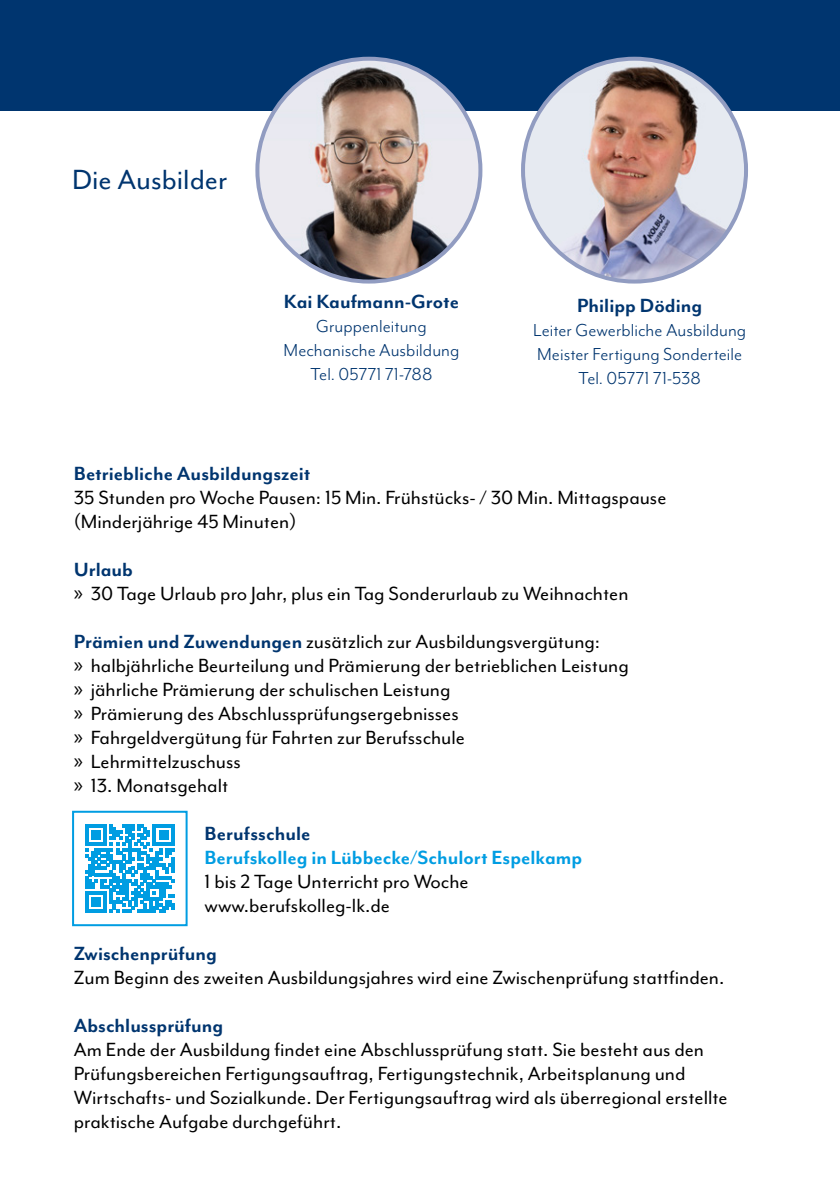
<style>
.page{position:relative;width:840px;height:1191px;background:#fff}
.page>*{position:absolute;margin:0;border:0;box-sizing:border-box;transform-origin:0 0}
.t1{font:32px "Mr Eaves Mod OT";color:#00356f}
.Fließtext{font:22px/24px "Mr Eaves Mod OT";color:#000}
.Aufzählung_1_ohne_einzug_ohne_o{font:22px/24px "Mr Eaves Mod OT";color:#000}
.Kontakt{font:700 22px "Mr Eaves Mod OT";color:#00356f}
.Aufzählung_1_ohne_einzug_ohne_o-2{font:700 22px "Mr Eaves Mod OT";color:#009de2}
.Kontakt-2{font:20px/24px "Mr Eaves Mod OT";letter-spacing:.005em;color:#00356f;text-align:center}
.s1{font-family:"Myriad Pro"}
.s2{font-weight:700;color:#00356f}
</style>
<div class="page">
<div style="left:0;top:0;width:839px;height:110px;background:#00356f"></div>
<img style="left:522px;top:59px;width:223px;height:222px;border-radius:111px">
<svg style="left:85px;top:824px;width:89px;height:89px"></svg>
<div style="left:72px;top:810px;width:115px;height:116px;border:2px solid #009de2"></div>
<img style="left:257px;top:59px;width:223px;height:222px;border-radius:111px">
<h3 class="t1" style="left:72px;top:162px;width:157px">Die Ausbilder</h3>
<h4 class="Kontakt" style="left:284px;top:289px;width:177px">Kai Kaufmann-Grote</h4>
<h4 class="Kontakt-2" style="left:283px;top:314px;width:177px">Gruppenleitung<br>Mechanische Ausbildung<br>Tel. 05771 71-788</h4>
<p class="Kontakt" style="left:577px;top:293px;width:126px">Philipp Döding</p>
<p class="Kontakt-2" style="left:533px;top:318px;width:214px">Leiter Gewerbliche Ausbildung<br>Meister Fertigung Sonderteile<br>Tel. 05771 71-538</p>
<h4 class="Kontakt" style="left:74px;top:461px;width:238px">Betriebliche Ausbildungszeit</h4>
<p class="Aufzählung_1_ohne_einzug_ohne_o" style="left:74px;top:485px;width:594px">35 Stunden pro Woche Pausen: 15 Min. Frühstücks- / 30 Min. Mittagspause (Minderjährige 45 Minuten)</p>
<h4 class="Kontakt" style="left:74px;top:557px;width:61px">Urlaub</h4>
<p class="Fließtext" style="left:74px;top:581px;width:556px"><span class="s1">»</span> 30 Tage Urlaub pro Jahr, plus ein Tag Sonderurlaub zu Weihnachten</p>
<h4 class="Fließtext" style="left:74px;top:629px;width:527px"><span class="s2">Prämien und Zuwendungen</span> zusätzlich zur Ausbildungsvergütung:</h4>
<p class="Fließtext" style="left:74px;top:653px;width:556px"><span class="s1">»</span> halbjährliche Beurteilung und Prämierung der betrieblichen Leistung</p>
<p class="Fließtext" style="left:74px;top:677px;width:378px"><span class="s1">»</span> jährliche Prämierung der schulischen Leistung</p>
<p class="Fließtext" style="left:74px;top:701px;width:386px"><span class="s1">»</span> Prämierung des Abschlussprüfungsergebnisses</p>
<p class="Fließtext" style="left:74px;top:725px;width:392px"><span class="s1">»</span> Fahrgeldvergütung für Fahrten zur Berufsschule</p>
<p class="Fließtext" style="left:74px;top:749px;width:168px"><span class="s1">»</span> Lehrmittelzuschuss</p>
<p class="Fließtext" style="left:204px;top:761px;width:107px;line-height:48px;text-indent:-131px"><span class="s1">»</span> 13. Monatsgehalt<br><span class="s2">Berufsschule</span></p>
<p class="Aufzählung_1_ohne_einzug_ohne_o-2" style="left:204px;top:845px;width:379px">Berufskolleg in Lübbecke/Schulort Espelkamp</p>
<p class="Aufzählung_1_ohne_einzug_ohne_o" style="left:204px;top:869px;width:265px">1 bis 2 Tage Unterricht pro Woche</p>
<p class="Aufzählung_1_ohne_einzug_ohne_o" style="left:204px;top:893px;width:187px">www.berufskolleg-lk.de</p>
<h4 class="Kontakt" style="left:74px;top:941px;width:145px">Zwischenprüfung</h4>
<p class="Fließtext" style="left:74px;top:965px;width:651px">Zum Beginn des zweiten Ausbildungsjahres wird eine Zwischenprüfung stattfinden.</p>
<h4 class="Kontakt" style="left:74px;top:1013px;width:151px">Abschlussprüfung</h4>
<p class="Fließtext" style="left:74px;top:1037px;width:655px">Am Ende der Ausbildung findet eine Abschlussprüfung statt. Sie besteht aus den Prüfungsbereichen Fertigungsauftrag, Fertigungstechnik, Arbeitsplanung und Wirtschafts- und Sozialkunde. Der Fertigungsauftrag wird als überregional erstellte praktische Aufgabe durchgeführt.</p>
</div>
